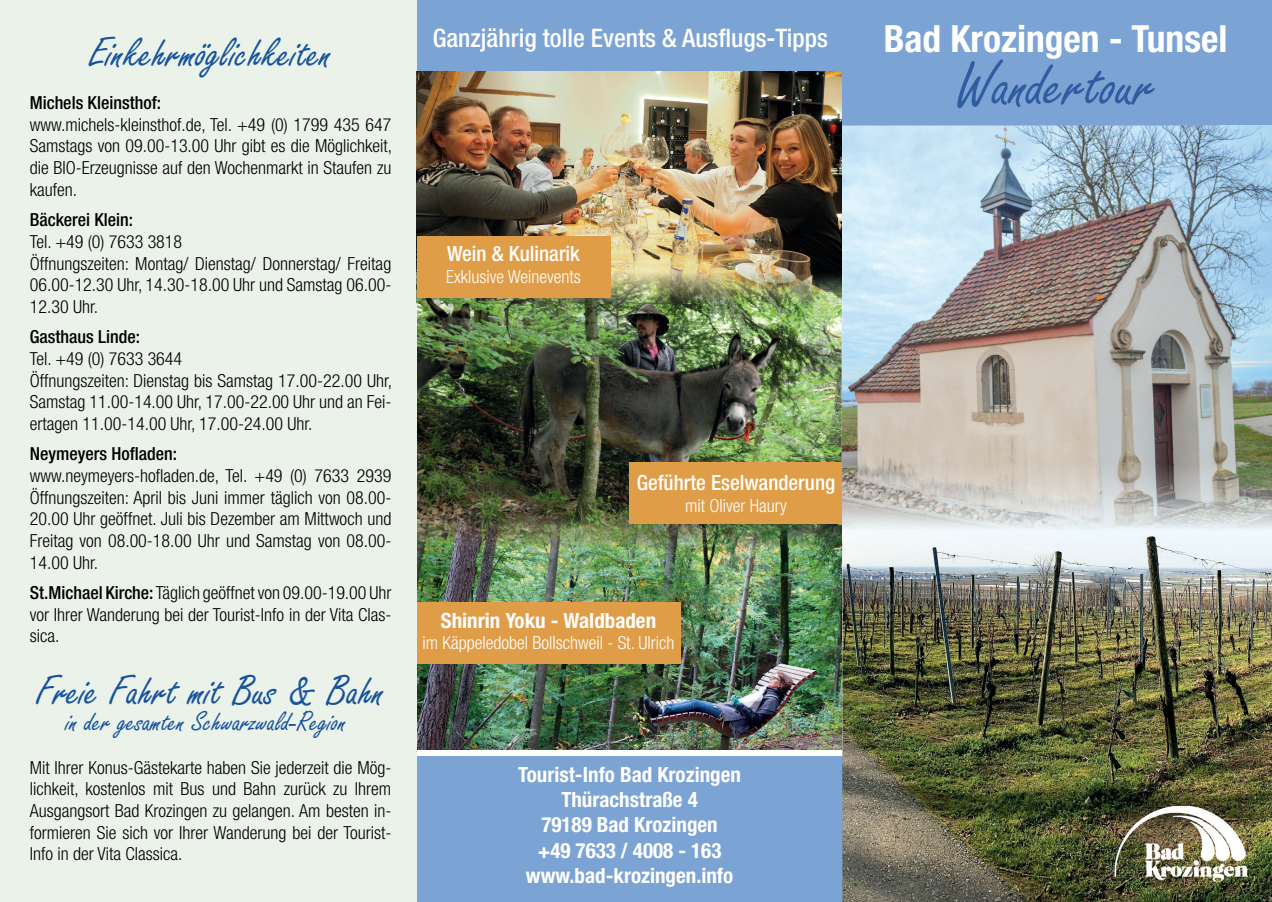
<style>
.page{position:relative;width:1272px;height:902px;background:#fff}
.page>*{position:absolute;margin:0;border:0;box-sizing:border-box;transform-origin:0 0}
.t1{font:67.5px "Freestyle Script";color:#305ca1}
.t2{font:45px "Freestyle Script";color:#16539c}
.t3{font:700 condensed 37.5px "Helvetica Neue LT Pro";color:#fff}
.t4{font:30px "Freestyle Script";color:#16539c}
.t5{font:500 condensed 25.5px "Helvetica Neue LT Pro";color:#fff}
.t6{font:700 condensed 21px/25.2px "Helvetica Neue LT Pro";color:#fff;text-align:center}
.t7{font:500 condensed 21px "Helvetica Neue LT Pro";color:#fff}
.t8{font:300 condensed 18px/21.6px "Helvetica Neue LT Pro";color:#000;text-align:justify}
.t9{font:300 condensed 18px "Helvetica Neue LT Pro";color:#fff}
.t10{font:500 condensed 18px "Helvetica Neue LT Pro";color:#000}
.s1{font-weight:500}
</style>
<div class="page">
<div style="left:417px;top:756px;width:425px;height:145px;background:#7ba3d3"></div>
<div style="left:842px;top:0;width:429px;height:125px;background:#7ba3d3"></div>
<div style="left:416px;top:0;width:426px;height:72px;background:#7ba3d3"></div>
<img style="left:417px;top:304px;width:425px;height:445px">
<img style="left:842px;top:364px;width:429px;height:537px">
<img style="left:841px;top:125px;width:377px;height:260px">
<img style="left:1217px;top:125px;width:54px;height:239px">
<img style="left:842px;top:384px;width:1px;height:156px">
<img style="left:841px;top:267px;width:1px;height:273px">
<div style="left:0;top:0;width:417px;height:901px;background:#ebf2ea"></div>
<img style="left:417px;top:72px;width:424px;height:232px">
<img style="left:417px;top:499px;width:424px;height:58px">
<div style="left:417px;top:602px;width:263px;height:61px;background:#e09d48"></div>
<div style="left:629px;top:462px;width:213px;height:62px;background:#e09d48"></div>
<div style="left:417px;top:236px;width:193px;height:61px;background:#e09d48"></div>
<img style="left:1114px;top:806px;width:133px;height:75px">
<h2 class="t2" style="left:89px;top:29px;width:244px">Einkehrmöglichkeiten</h2>
<p class="t10" style="left:30px;top:92px;width:133px">Michels Kleinsthof:</p>
<p class="t8" style="left:30px;top:113px;width:364px">www.michels-kleinsthof.de, Tel. +49 (0) 1799 435 647<br>Samstags von 09.00-13.00 Uhr gibt es die Möglichkeit, die BIO-Erzeugnisse auf den Wochenmarkt in Staufen zu kaufen.</p>
<p class="t10" style="left:30px;top:209px;width:105px">Bäckerei Klein:</p>
<p class="t8" style="left:30px;top:230px;width:363px;text-align:left">Tel. +49 (0) 7633 3818<br>Öffnungszeiten: Montag/ Dienstag/ Donnerstag/ Freitag 06.00-12.30 Uhr, 14.30-18.00 Uhr und Samstag 06.00- 12.30 Uhr.</p>
<p class="t10" style="left:30px;top:326px;width:112px">Gasthaus Linde:</p>
<p class="t8" style="left:30px;top:347px;width:364px;text-align:left">Tel. +49 (0) 7633 3644<br>Öffnungszeiten: Dienstag bis Samstag 17.00-22.00 Uhr, Samstag 11.00-14.00 Uhr, 17.00-22.00 Uhr und an Fei&shy;ertagen 11.00-14.00 Uhr, 17.00-24.00 Uhr.</p>
<p class="t10" style="left:30px;top:443px;width:149px">Neymeyers Hofladen:</p>
<p class="t8" style="left:30px;top:464px;width:363px">www.neymeyers-hofladen.de, Tel. +49 (0) 7633 2939<br>Öffnungszeiten: April bis Juni immer täglich von 08.00- 20.00 Uhr geöffnet. Juli bis Dezember am Mittwoch und Freitag von 08.00-18.00 Uhr und Samstag von 08.00- 14.00 Uhr.</p>
<p class="t8" style="left:30px;top:581px;width:363px"><span class="s1">St.Michael Kirche:</span> Täglich geöffnet von 09.00-19.00 Uhr vor Ihrer Wanderung bei der Tourist-Info in der Vita Clas&shy;sica.</p>
<h2 class="t2" style="left:36px;top:667px;width:350px">Freie Fahrt mit Bus &amp; Bahn</h2>
<h3 class="t4" style="left:66px;top:705px;width:282px">in der gesamten Schwarzwald-Region</h3>
<p class="t8" style="left:30px;top:756px;width:363px">Mit Ihrer Konus-Gästekarte haben Sie jederzeit die Mög&shy;lichkeit, kostenlos mit Bus und Bahn zurück zu Ihrem Ausgangsort Bad Krozingen zu gelangen. Am besten in&shy;formieren Sie sich vor Ihrer Wanderung bei der Tourist-Info in der Vita Classica.</p>
<h3 class="t5" style="left:433px;top:22px;width:397px">Ganzjährig tolle Events &amp; Ausflugs-Tipps</h3>
<p class="t7" style="left:447px;top:241px;width:134px">Wein &amp; Kulinarik</p>
<p class="t9" style="left:446px;top:266px;width:136px">Exklusive Weinevents</p>
<p class="t7" style="left:636px;top:470px;width:200px">Geführte Eselwanderung</p>
<p class="t9" style="left:685px;top:495px;width:103px">mit Oliver Haury</p>
<p class="t6" style="left:441px;top:607px;width:217px">Shinrin Yoku - Waldbaden</p>
<p class="t9" style="left:422px;top:632px;width:254px">im Käppeledobel Bollschweil - St. Ulrich</p>
<p class="t6" style="left:518px;top:761px;width:224px">Tourist-Info Bad Krozingen<br>Thürachstraße 4<br>79189 Bad Krozingen<br>+49 7633 / 4008 - 163 www.bad-krozingen.info</p>
<h3 class="t3" style="left:883px;top:16px;width:345px">Bad Krozingen - Tunsel</h3>
<h1 class="t1" style="left:955px;top:48px;width:201px">Wandertour</h1>
</div>
